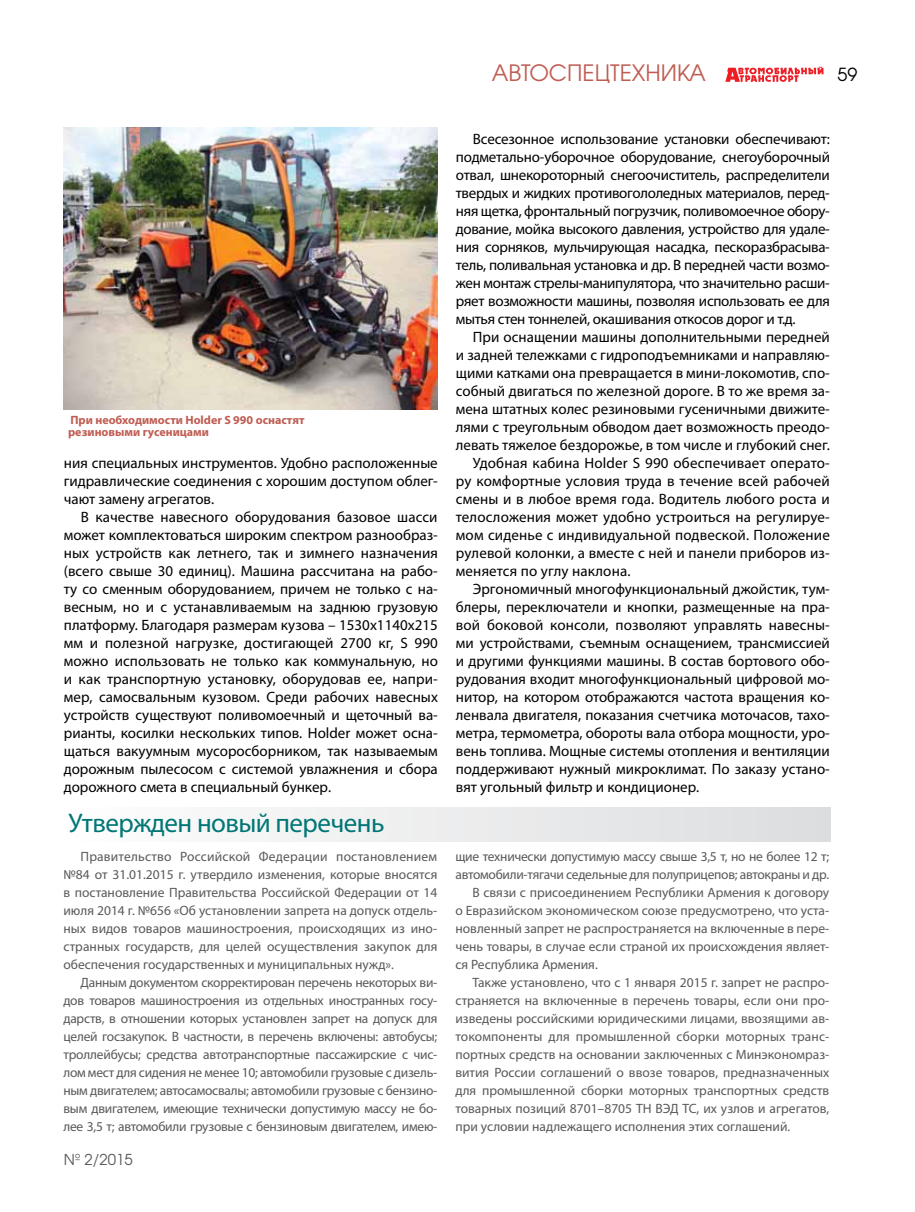
<style>
.page{position:relative;width:915px;height:1212px;background:#fff}
.page>*{position:absolute;margin:0;border:0;box-sizing:border-box;transform-origin:0 0}
.t1{font:27px "Myriad Pro";letter-spacing:-.02em;color:#007675}
.t2{font:22.5px "AG Avalanche C";color:#bf5d53}
.t3{font:18px "AG Avalanche C";color:#000}
.t4{font:15px/18px "Myriad Pro";color:#000;text-align:justify}
.t5{font:15px "AG Avalanche C";color:#58595b}
.t6{font:13.5px/18px "Myriad Pro";color:#58595b;text-align:justify}
.t7{font:13.5px "Myriad Pro";letter-spacing:-.02em;color:#58595b}
.t8{font:700 12px/12px "Myriad Pro";color:#bf5d53}
</style>
<div class="page">
<svg style="left:725px;top:66px;width:98px;height:16px"></svg>
<img style="left:64px;top:128px;width:373px;height:282px">
<div style="left:64px;top:807px;width:765px;height:34px;background:linear-gradient(to right,#fdfefe,#dcddde)"></div>
<h2 class="t2" style="left:491px;top:59px;width:215px">АВТОСПЕЦТЕХНИКА</h2>
<p class="t3" style="left:837px;top:63px;width:21px">59</p>
<p class="t8" style="left:68px;top:414px;width:238px">При необходимости Holder S 990 оснастят резиновыми гусеницами</p>
<p class="t4" style="left:64px;top:454px;width:375px">ния специальных инструментов. Удобно расположенные гидравлические соединения с хорошим доступом облег&shy;чают замену агрегатов.</p>
<p class="t4" style="left:64px;top:508px;width:375px;text-indent:17px">В качестве навесного оборудования базовое шасси может комплектоваться широким спектром разнообраз&shy;ных устройств как летнего, так и зимнего назначения (всего свыше 30 единиц). Машина рассчитана на рабо&shy;ту со сменным оборудованием, причем не только с на&shy;весным, но и с устанавливаемым на заднюю грузовую платформу. Благодаря размерам кузова – 1530х1140х215 мм и полезной нагрузке, достигающей 2700 кг, S 990 можно использовать не только как коммунальную, но и как транспортную установку, оборудовав ее, напри&shy;мер, самосвальным кузовом. Среди рабочих навесных устройств существуют поливомоечный и щеточный ва&shy;рианты, косилки нескольких типов. Holder может осна&shy;щаться вакуумным мусоросборником, так называемым дорожным пылесосом с системой увлажнения и сбора дорожного смета в специальный бункер.</p>
<h1 class="t1" style="left:68px;top:806px;width:317px">Утвержден новый перечень</h1>
<p class="t6" style="left:63px;top:847px;width:375px;text-indent:17px">Правительство Российской Федерации постановлением №84 от 31.01.2015 г. утвердило изменения, которые вносятся в постановление Правительства Российской Федерации от 14 июля 2014 г. №656 «Об установлении запрета на допуск отдель&shy;ных видов товаров машиностроения, происходящих из ино&shy;странных государств, для целей осуществления закупок для обеспечения государственных и муниципальных нужд».</p>
<p class="t6" style="left:63px;top:973px;width:375px;text-indent:17px">Данным документом скорректирован перечень некоторых ви&shy;дов товаров машиностроения из отдельных иностранных госу&shy;дарств, в отношении которых установлен запрет на допуск для целей госзакупок. В частности, в перечень включены: автобусы; троллейбусы; средства автотранспортные пассажирские с чис&shy;лом мест для сидения не менее 10; автомобили грузовые с дизель&shy;ным двигателем; автосамосвалы; автомобили грузовые с бензино&shy;вым двигателем, имеющие технически допустимую массу не бо&shy;лее 3,5 т; автомобили грузовые с бензиновым двигателем, имею-</p>
<p class="t5" style="left:64px;top:1150px;width:70px">№ 2/2015</p>
<p class="t4" style="left:455px;top:130px;width:375px;text-indent:17px">Всесезонное использование установки обеспечивают: подметально-уборочное оборудование, снегоуборочный отвал, шнекороторный снегоочиститель, распределители твердых и жидких противогололедных материалов, перед&shy;няя щетка, фронтальный погрузчик, поливомоечное обору&shy;дование, мойка высокого давления, устройство для удале&shy;ния сорняков, мульчирующая насадка, пескоразбрасыва&shy;тель, поливальная установка и др. В передней части возмо&shy;жен монтаж стрелы-манипулятора, что значительно расши&shy;ряет возможности машины, позволяя использовать ее для мытья стен тоннелей, окашивания откосов дорог и т.д.</p>
<p class="t4" style="left:472px;top:328px;width:358px">При оснащении машины дополнительными передней</p>
<p class="t4" style="left:455px;top:346px;width:375px">и задней тележками с гидроподъемниками и направляю-</p>
<p class="t4" style="left:455px;top:364px;width:375px">щими катками она превращается в мини-локомотив, спо-</p>
<p class="t4" style="left:455px;top:382px;width:375px">собный двигаться по железной дороге. В то же время за-</p>
<p class="t4" style="left:455px;top:400px;width:375px">мена штатных колес резиновыми гусеничными движите-</p>
<p class="t4" style="left:455px;top:418px;width:375px">лями с треугольным обводом дает возможность преодо-</p>
<p class="t4" style="left:455px;top:436px;width:375px">левать тяжелое бездорожье, в том числе и глубокий снег.</p>
<p class="t4" style="left:472px;top:454px;width:358px">Удобная кабина Holder S 990 обеспечивает операто-</p>
<p class="t4" style="left:455px;top:472px;width:375px">ру комфортные условия труда в течение всей рабочей</p>
<p class="t4" style="left:455px;top:490px;width:375px">смены и в любое время года. Водитель любого роста и</p>
<p class="t4" style="left:455px;top:508px;width:375px">телосложения может удобно устроиться на регулируе-</p>
<p class="t4" style="left:455px;top:526px;width:375px">мом сиденье с индивидуальной подвеской. Положение</p>
<p class="t4" style="left:455px;top:544px;width:375px">рулевой колонки, а вместе с ней и панели приборов из-</p>
<p class="t4" style="left:455px;top:562px;width:176px">меняется по углу наклона.</p>
<p class="t4" style="left:472px;top:580px;width:358px">Эргономичный многофункциональный джойстик, тум-</p>
<p class="t4" style="left:455px;top:598px;width:375px">блеры, переключатели и кнопки, размещенные на пра-</p>
<p class="t4" style="left:455px;top:616px;width:375px">вой боковой консоли, позволяют управлять навесны-</p>
<p class="t4" style="left:455px;top:634px;width:375px">ми устройствами, съемным оснащением, трансмиссией</p>
<p class="t4" style="left:455px;top:652px;width:375px">и другими функциями машины. В состав бортового обо-</p>
<p class="t4" style="left:455px;top:670px;width:375px">рудования входит многофункциональный цифровой мо-</p>
<p class="t4" style="left:455px;top:688px;width:375px">нитор, на котором отображаются частота вращения ко-</p>
<p class="t4" style="left:455px;top:706px;width:375px">ленвала двигателя, показания счетчика моточасов, тахо-</p>
<p class="t4" style="left:455px;top:724px;width:375px">метра, термометра, обороты вала отбора мощности, уро-</p>
<p class="t4" style="left:455px;top:742px;width:375px">вень топлива. Мощные системы отопления и вентиляции</p>
<p class="t4" style="left:455px;top:760px;width:375px">поддерживают нужный микроклимат. По заказу устано-</p>
<p class="t4" style="left:455px;top:778px;width:245px">вят угольный фильтр и кондиционер.</p>
<p class="t7" style="left:455px;top:848px;width:375px">щие технически допустимую массу свыше 3,5 т, но не более 12 т;</p>
<p class="t7" style="left:455px;top:866px;width:375px">автомобили-тягачи седельные для полуприцепов; автокраны и др.</p>
<p class="t6" style="left:472px;top:883px;width:358px">В связи с присоединением Республики Армения к договору</p>
<p class="t6" style="left:455px;top:901px;width:375px">о Евразийском экономическом союзе предусмотрено, что уста-</p>
<p class="t6" style="left:455px;top:919px;width:375px">новленный запрет не распространяется на включенные в пере-</p>
<p class="t6" style="left:455px;top:937px;width:375px">чень товары, в случае если страной их происхождения являет-</p>
<p class="t6" style="left:455px;top:955px;width:144px">ся Республика Армения.</p>
<p class="t6" style="left:472px;top:973px;width:358px">Также установлено, что с 1 января 2015 г. запрет не распро-</p>
<p class="t6" style="left:455px;top:991px;width:375px">страняется на включенные в перечень товары, если они про-</p>
<p class="t6" style="left:455px;top:1009px;width:375px">изведены российскими юридическими лицами, ввозящими ав-</p>
<p class="t6" style="left:455px;top:1027px;width:375px">токомпоненты для промышленной сборки моторных транс-</p>
<p class="t6" style="left:455px;top:1045px;width:375px">портных средств на основании заключенных с Минэкономраз-</p>
<p class="t6" style="left:455px;top:1063px;width:375px">вития России соглашений о ввозе товаров, предназначенных</p>
<p class="t6" style="left:455px;top:1081px;width:375px">для промышленной сборки моторных транспортных средств</p>
<p class="t6" style="left:455px;top:1099px;width:375px">товарных позиций 8701–8705 ТН ВЭД ТС, их узлов и агрегатов,</p>
<p class="t6" style="left:455px;top:1117px;width:336px">при условии надлежащего исполнения этих соглашений.</p>
</div>
